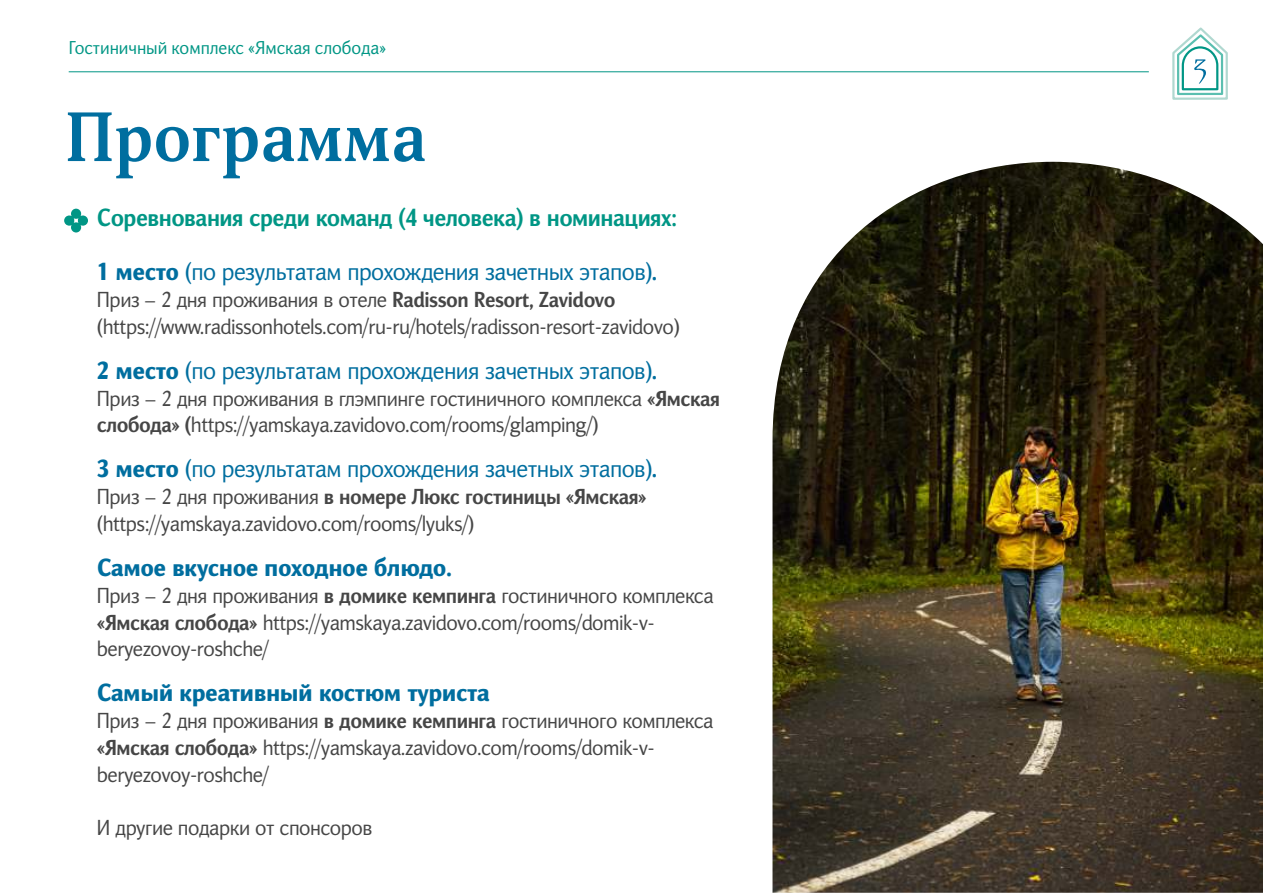
<style>
.page{position:relative;width:1263px;height:893px;background:#fff}
.page>*{position:absolute;margin:0;border:0;box-sizing:border-box;transform-origin:0 0}
.t1{font:700 67.5px "Orbi";letter-spacing:.005em;color:#006e9f}
.t2{font:24px "Orbi Sans";letter-spacing:-.02em;color:#006e9f}
.t3{font:900 24px "Orbi Sans";letter-spacing:-.02em;color:#006e9f}
.t4{font:700 24px "Orbi Sans";letter-spacing:-.02em;color:#009685}
.t5{font:21px/26.8px "Orbi Sans";letter-spacing:-.02em;color:#464646}
.t6{font:18px "Orbi Sans";color:#009685}
.s1{font-weight:900}
.s2{font-weight:700}
</style>
<div class="page">
<hr style="left:69px;top:71px;width:1080px;height:1px;background:#009685">
<svg style="left:1172px;top:27px;width:56px;height:73px"></svg>
<svg style="left:64px;top:209px;width:24px;height:23px"></svg>
<img style="left:772px;top:162px;width:491px;height:731px">
<p class="t6" style="left:69px;top:40px;width:319px">Гостиничный комплекс «Ямская слобода»</p>
<h1 class="t1" style="left:66px;top:111px;width:362px">Программа</h1>
<p class="t4" style="left:97px;top:208px;width:582px">Соревнования среди команд (4 человека) в номинациях:</p>
<p class="t2" style="left:97px;top:262px;width:562px"><span class="s1">1 место</span> (по результатам прохождения зачетных этапов)<span class="s2">.</span></p>
<p class="t5" style="left:97px;top:288px;width:584px">Приз – 2 дня проживания в отеле <span class="s2">Radisson Resort, Zavidovo </span>(https://www.radissonhotels.com/ru-ru/hotels/radisson-resort-zavidovo)</p>
<p class="t2" style="left:97px;top:360px;width:562px"><span class="s1">2 место</span> (по результатам прохождения зачетных этапов)<span class="s2">.</span></p>
<p class="t5" style="left:97px;top:387px;width:625px">Приз – 2 дня проживания в глэмпинге гостиничного комплекса <span class="s2">«Ямская слобода» (</span>https://yamskaya.zavidovo.com/rooms/glamping/)</p>
<p class="t2" style="left:97px;top:459px;width:562px"><span class="s1">3 место</span> (по результатам прохождения зачетных этапов)<span class="s2">.</span></p>
<p class="t5" style="left:97px;top:485px;width:551px">Приз – 2 дня проживания <span class="s2">в номере Люкс гостиницы «Ямская» </span>(https://yamskaya.zavidovo.com/rooms/lyuks/)</p>
<p class="t3" style="left:97px;top:558px;width:357px">Самое вкусное походное блюдо.</p>
<p class="t5" style="left:97px;top:584px;width:618px">Приз – 2 дня проживания <span class="s2">в домике кемпинга</span> гостиничного комплекса <span class="s2">«Ямская слобода»</span> https://yamskaya.zavidovo.com/rooms/domik-v&shy;beryezovoy-roshche/</p>
<p class="t3" style="left:97px;top:683px;width:394px">Самый креативный костюм туриста</p>
<p class="t5" style="left:97px;top:709px;width:618px">Приз – 2 дня проживания <span class="s2">в домике кемпинга</span> гостиничного комплекса <span class="s2">«Ямская слобода»</span> https://yamskaya.zavidovo.com/rooms/domik-v&shy;beryezovoy-roshche/</p>
<p class="t5" style="left:97px;top:816px;width:277px">И другие подарки от спонсоров</p>
</div>
